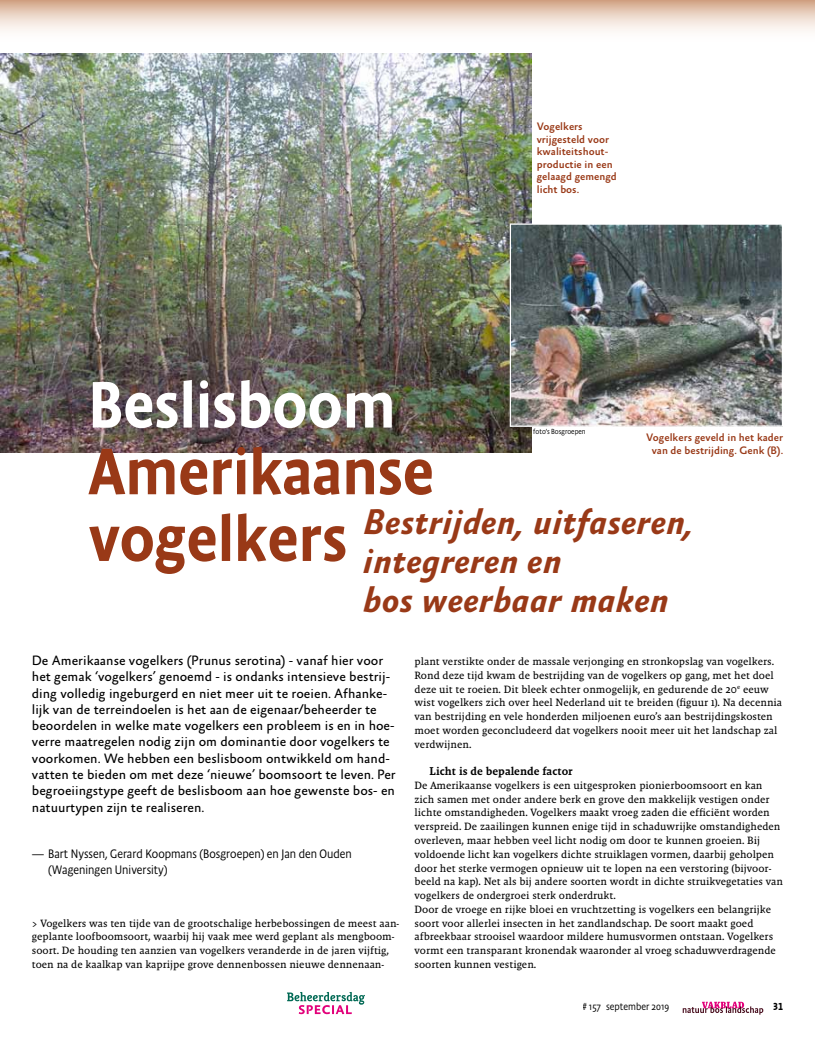
<style>
.page{position:relative;width:815px;height:1046px;background:#fff}
.page>*{position:absolute;margin:0;border:0;box-sizing:border-box;transform-origin:0 0}
.t1{font:500 66.62px "Absara Sans Head";color:#993917}
.t2{font:500 66.62px "Absara Sans Head";color:#fff}
.t3{font:italic 700 36.25px/38.8px "Absara Sans";color:#993917}
.t4{font:13.75px/16.2px "Absara Sans";color:#000}
.t5{font:300 12.5px/16.2px "Absara Sans TF Head";color:#000}
.t6{font:11.5px "Malaga Med";color:#000}
.t7{font:500 11px/12.5px "Absara Sans";color:#993917;text-align:center}
.t8{font:10.75px/13.8px "Malaga Reg";color:#000}
.t9{font:300 10.38px "Absara Sans Head";color:#000}
.t10{font:500 10.38px "Absara Sans TF Head";color:#000}
.t11{font:300 7.5px "Absara Sans LF Head";color:#000}
.s1{font-family:"Absara Sans Head";font-weight:500;font-style:normal;font-size:66.62px}
</style>
<div class="page">
<svg style="left:683px;top:1001px;width:80px;height:13px"></svg>
<img style="left:0;top:53px;width:532px;height:399px">
<img style="left:512px;top:225px;width:269px;height:199px">
<div style="left:510px;top:223px;width:273px;height:203px;border:1px solid #fff"></div>
<svg style="left:0;top:0;width:815px;height:31px;background:#e9d2c3"></svg>
<svg style="left:287px;top:992px;width:78px;height:21px"></svg>
<p class="t7" style="left:537px;top:121px;width:82px;text-align:left">Vogelkers vrijgesteld voor kwaliteitshout&shy;productie in een gelaagd gemengd licht bos.</p>
<h1 class="t2" style="left:88px;top:365px;width:309px">Beslisboom</h1>
<h1 class="t1" style="left:88px;top:431px;width:347px">Amerikaanse</h1>
<h2 class="t3" style="left:363px;top:504px;width:333px;text-indent:-274px"><span class="s1">vogelkers</span> Bestrijden, uitfaseren, integreren en<br>bos weerbaar maken</h2>
<p class="t11" style="left:533px;top:426px;width:54px">foto’s Bosgroepen</p>
<p class="t7" style="left:646px;top:432px;width:138px">Vogelkers geveld in het kader van de bestrijding. Genk (B).</p>
<p class="t4" style="left:32px;top:653px;width:365px">De Amerikaanse vogelkers (Prunus serotina) - vanaf hier voor het gemak ‘vogelkers’ genoemd - is ondanks intensieve bestrij&shy;ding volledig ingeburgerd en niet meer uit te roeien. Afhanke&shy;lijk van de terreindoelen is het aan de eigenaar/beheerder te beoordelen in welke mate vogelkers een probleem is en in hoe&shy;verre maatregelen nodig zijn om dominantie door vogelkers te voorkomen. We hebben een beslisboom ontwikkeld om hand&shy;vatten te bieden om met deze ‘nieuwe’ boomsoort te leven. Per begroeiingstype geeft de beslisboom aan hoe gewenste bos- en natuurtypen zijn te realiseren.</p>
<p class="t5" style="left:48px;top:845px;width:305px;text-indent:-16px">— Bart Nyssen, Gerard Koopmans (Bosgroepen) en Jan den Ouden (Wageningen University)</p>
<p class="t8" style="left:32px;top:915px;width:369px">&gt; Vogelkers was ten tijde van de grootschalige herbebossingen de meest aan&shy;geplante loofboomsoort, waarbij hij vaak mee werd geplant als mengboom&shy;soort. De houding ten aanzien van vogelkers veranderde in de jaren vijftig, toen na de kaalkap van kaprijpe grove dennenbossen nieuwe dennenaan-</p>
<p class="t8" style="left:415px;top:654px;width:369px">plant verstikte onder de massale verjonging en stronkopslag van vogelkers.<br>Rond deze tijd kwam de bestrijding van de vogelkers op gang, met het doel deze uit te roeien. Dit bleek echter onmogelijk, en gedurende de 20<sup>e</sup> eeuw wist vogelkers zich over heel Nederland uit te breiden (figuur 1). Na decennia van bestrijding en vele honderden miljoenen euro’s aan bestrijdingskosten moet worden geconcludeerd dat vogelkers nooit meer uit het landschap zal verdwijnen.</p>
<p class="t6" style="left:430px;top:764px;width:145px">Licht is de bepalende factor</p>
<p class="t8" style="left:415px;top:778px;width:370px">De Amerikaanse vogelkers is een uitgesproken pionierboomsoort en kan zich samen met onder andere berk en grove den makkelijk vestigen onder lichte omstandigheden. Vogelkers maakt vroeg zaden die efficiënt worden verspreid. De zaailingen kunnen enige tijd in schaduwrijke omstandigheden overleven, maar hebben veel licht nodig om door te kunnen groeien. Bij voldoende licht kan vogelkers dichte struiklagen vormen, daarbij geholpen door het sterke vermogen opnieuw uit te lopen na een verstoring (bijvoor&shy;beeld na kap). Net als bij andere soorten wordt in dichte struikvegetaties van vogelkers de ondergroei sterk onderdrukt.<br>Door de vroege en rijke bloei en vruchtzetting is vogelkers een belangrijke soort voor allerlei insecten in het zandlandschap. De soort maakt goed afbreekbaar strooisel waardoor mildere humusvormen ontstaan. Vogelkers vormt een transparant kronendak waaronder al vroeg schaduwverdragende soorten kunnen vestigen.</p>
<p class="t9" style="left:583px;top:999px;width:88px"># 157 september 2019</p>
<p class="t10" style="left:773px;top:999px;width:11px">31</p>
</div>
